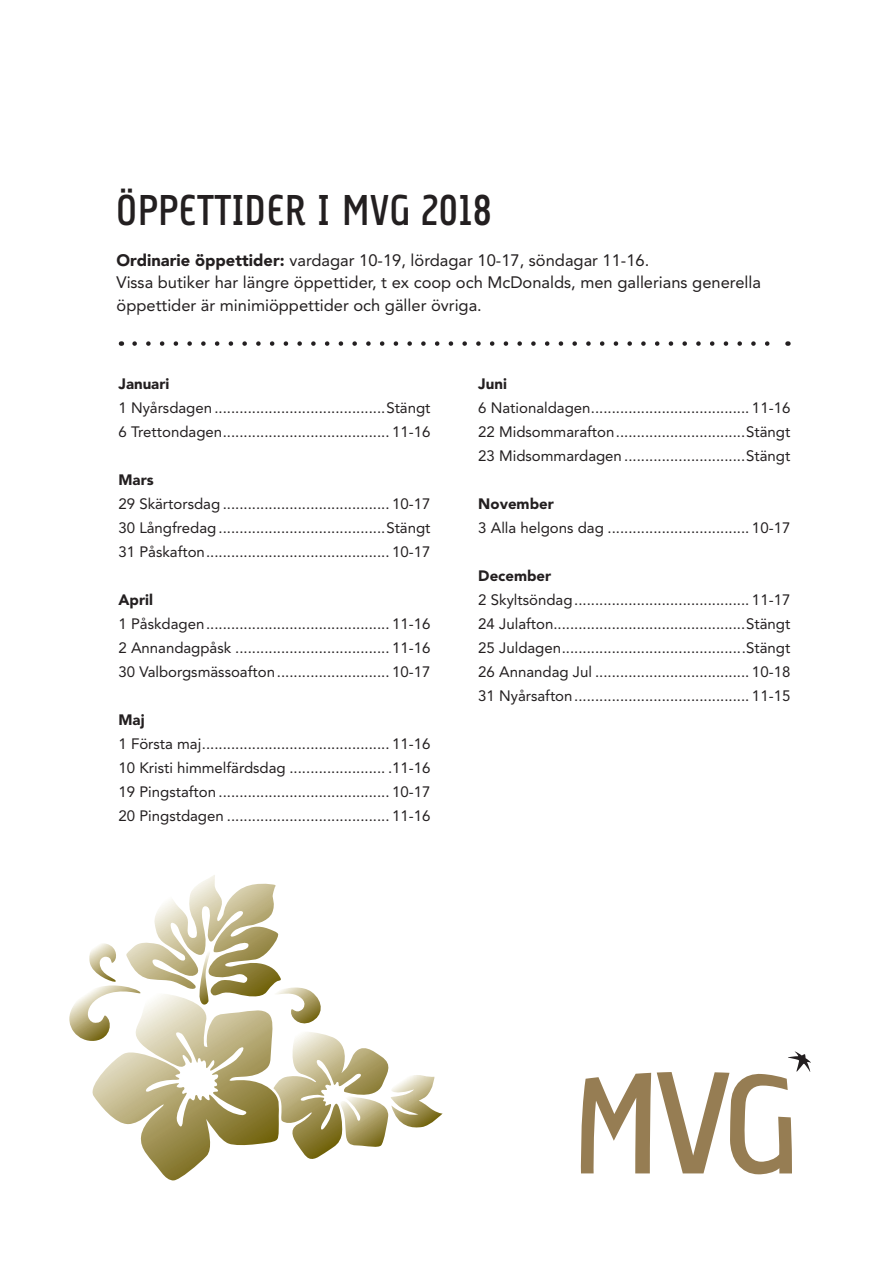
<style>
.page{position:relative;width:893px;height:1263px;background:#fff}
.page>*{position:absolute;margin:0;border:0;box-sizing:border-box;transform-origin:0 0}
.t1{font:45px "Hybrid";letter-spacing:-.005em;color:#231f20}
.t2{font:16.5px/22.5px "Avenir LT Std";color:#231f20}
.t3{font:15px "Avenir LT Std";color:#231f20}
.t4{font:900 15px "Avenir LT Std";color:#231f20}
.s1{font-weight:900}
</style>
<div class="page">
<svg style="left:69px;top:875px;width:374px;height:306px"></svg>
<svg style="left:135px;top:341px;width:635px;height:5px"></svg>
<svg style="left:657px;top:1051px;width:154px;height:123px"></svg>
<svg style="left:581px;top:1073px;width:70px;height:100px"></svg>
<p class="t1" style="left:117px;top:187px;width:378px">ÖPPETTIDER I MVG 2018</p>
<p class="t2" style="left:117px;top:249px;width:534px"><span class="s1">Ordinarie öppettider:</span> vardagar 10-19, lördagar 10-17, söndagar 11-16.</p>
<p class="t2" style="left:117px;top:272px;width:646px">Vissa butiker har längre öppettider, t ex coop och McDonalds, men gallerians generella öppettider är minimiöppettider och gäller övriga.</p>
<p class="t4" style="left:118px;top:374px;width:52px">Januari</p>
<p class="t3" style="left:118px;top:399px;width:314px">1 Nyårsdagen .........................................Stängt</p>
<p class="t3" style="left:118px;top:423px;width:314px">6 Trettondagen........................................ 11-16</p>
<p class="t4" style="left:118px;top:470px;width:37px">Mars</p>
<p class="t3" style="left:118px;top:495px;width:314px">29 Skärtorsdag ........................................ 10-17</p>
<p class="t3" style="left:118px;top:519px;width:314px">30 Långfredag........................................Stängt</p>
<p class="t3" style="left:118px;top:543px;width:314px">31 Påskafton............................................ 10-17</p>
<p class="t4" style="left:118px;top:590px;width:36px">April</p>
<p class="t3" style="left:118px;top:615px;width:314px">1 Påskdagen............................................ 11-16</p>
<p class="t3" style="left:118px;top:639px;width:314px">2 Annandagpåsk ..................................... 11-16</p>
<p class="t3" style="left:118px;top:663px;width:314px">30 Valborgsmässoafton........................... 10-17</p>
<p class="t4" style="left:118px;top:710px;width:28px">Maj</p>
<p class="t3" style="left:118px;top:735px;width:314px">1 Första maj............................................. 11-16</p>
<p class="t3" style="left:118px;top:759px;width:314px">10 Kristi himmelfärdsdag ....................... .11-16</p>
<p class="t3" style="left:118px;top:783px;width:314px">19 Pingstafton ......................................... 10-17</p>
<p class="t3" style="left:118px;top:807px;width:314px">20 Pingstdagen ....................................... 11-16</p>
<p class="t4" style="left:478px;top:374px;width:30px">Juni</p>
<p class="t3" style="left:478px;top:399px;width:314px">6 Nationaldagen...................................... 11-16</p>
<p class="t3" style="left:478px;top:423px;width:314px">22 Midsommarafton...............................Stängt</p>
<p class="t3" style="left:478px;top:447px;width:314px">23 Midsommardagen .............................Stängt</p>
<p class="t4" style="left:478px;top:494px;width:77px">November</p>
<p class="t3" style="left:478px;top:519px;width:314px">3 Alla helgons dag .................................. 10-17</p>
<p class="t4" style="left:478px;top:566px;width:75px">December</p>
<p class="t3" style="left:478px;top:591px;width:314px">2 Skyltsöndag.......................................... 11-17</p>
<p class="t3" style="left:478px;top:615px;width:314px">24 Julafton..............................................Stängt</p>
<p class="t3" style="left:478px;top:639px;width:314px">25 Juldagen............................................Stängt</p>
<p class="t3" style="left:478px;top:663px;width:314px">26 Annandag Jul ..................................... 10-18</p>
<p class="t3" style="left:478px;top:687px;width:314px">31 Nyårsafton.......................................... 11-15</p>
</div>
